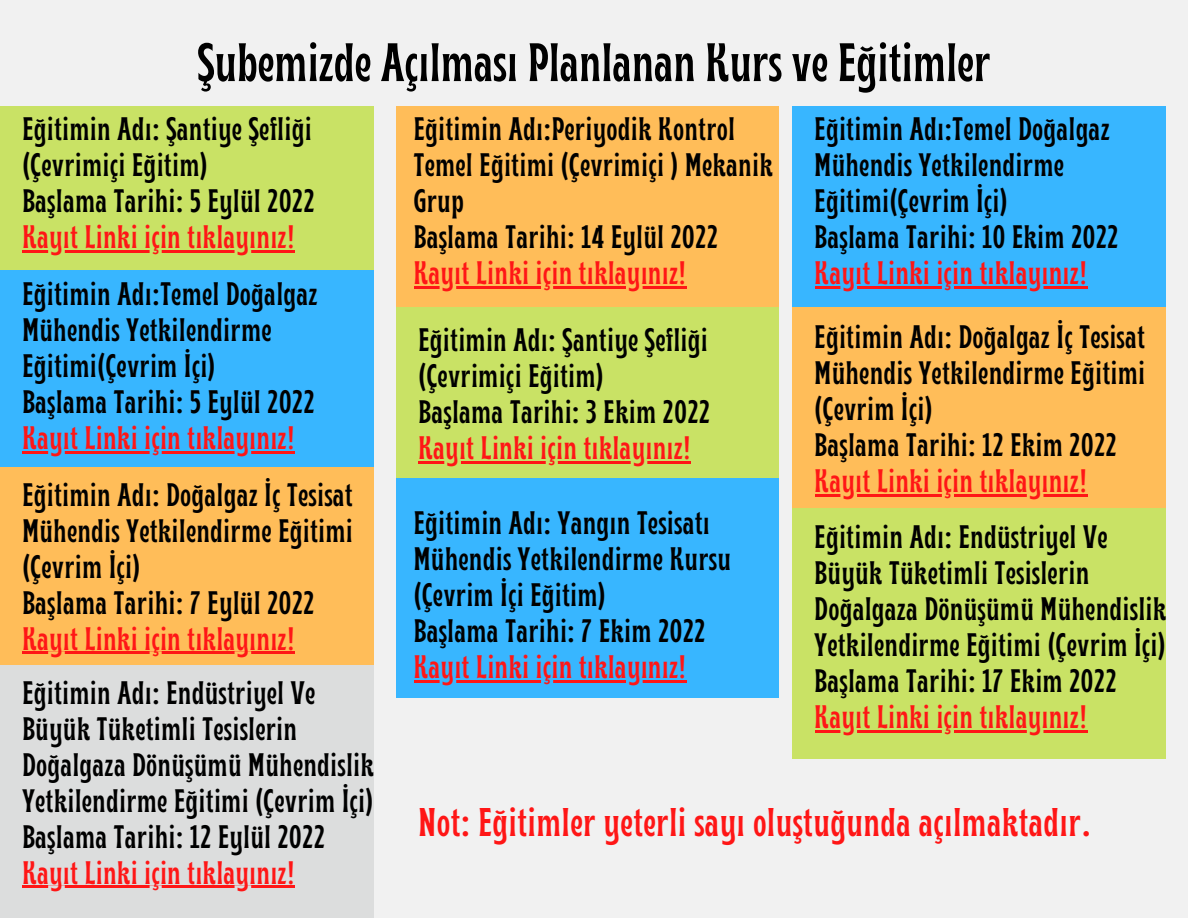
<style>
.page{position:relative;width:1188px;height:918px;background:#f1f1f1}
.page>*{position:absolute;margin:0;border:0;box-sizing:border-box;transform-origin:0 0}
.t1{font:700 condensed 54px "Brice";letter-spacing:.01em;color:#000}
.t2{font:700 condensed 40.05px "Brice";letter-spacing:.025em;color:#ff1616}
.t3{font:700 condensed 32.55px/36px "Brice";letter-spacing:.025em;color:#000}
.t4{font:700 condensed 32.55px "Brice";letter-spacing:.025em;color:#ff1616}
</style>
<div class="page">
<div style="left:0;top:106px;width:373px;height:163px;background:#c9e265"></div>
<div style="left:396px;top:106px;width:382px;height:202px;background:#ffbd59"></div>
<div style="left:792px;top:106px;width:373px;height:202px;background:#38b6ff"></div>
<div style="left:792px;top:307px;width:373px;height:202px;background:#ffbd59"></div>
<div style="left:792px;top:508px;width:374px;height:251px;background:#c9e265"></div>
<div style="left:396px;top:307px;width:382px;height:171px;background:#c9e265"></div>
<div style="left:396px;top:478px;width:382px;height:220px;background:#38b6ff"></div>
<div style="left:0;top:270px;width:373px;height:197px;background:#38b6ff"></div>
<div style="left:0;top:467px;width:373px;height:198px;background:#ffbd59"></div>
<div style="left:0;top:665px;width:373px;height:253px;background:#dcdddd"></div>
<hr style="left:22px;top:251px;width:273px;height:2px;background:#ff1616">
<hr style="left:22px;top:886px;width:273px;height:2px;background:#ff1616">
<hr style="left:414px;top:681px;width:273px;height:2px;background:#ff1616">
<hr style="left:22px;top:451px;width:273px;height:2px;background:#ff1616">
<hr style="left:414px;top:287px;width:273px;height:2px;background:#ff1616">
<hr style="left:815px;top:287px;width:272px;height:2px;background:#ff1616">
<hr style="left:22px;top:652px;width:273px;height:2px;background:#ff1616">
<hr style="left:418px;top:462px;width:273px;height:2px;background:#ff1616">
<hr style="left:815px;top:494px;width:272px;height:2px;background:#ff1616">
<hr style="left:815px;top:730px;width:272px;height:2px;background:#ff1616">
<h1 class="t1" style="left:198px;top:41px;width:794px">Şubemizde Açılması Planlanan Kurs ve Eğitimler</h1>
<p class="t3" style="left:22px;top:114px;width:294px">Eğitimin Adı: Şantiye Şefliği (Çevrimiçi Eğitim)<br>Başlama Tarihi: 5 Eylül 2022</p>
<p class="t4" style="left:22px;top:224px;width:274px">Kayıt Linki için tıklayınız!</p>
<p class="t3" style="left:414px;top:114px;width:360px">Eğitimin Adı:Periyodik Kontrol<br>Temel Eğitimi (Çevrimiçi ) Mekanik<br>Grup<br>Başlama Tarihi: 14 Eylül 2022</p>
<p class="t4" style="left:414px;top:260px;width:274px">Kayıt Linki için tıklayınız!</p>
<p class="t3" style="left:815px;top:114px;width:305px">Eğitimin Adı:Temel Doğalgaz<br>Mühendis Yetkilendirme<br>Eğitimi(Çevrim İçi)<br>Başlama Tarihi: 10 Ekim 2022</p>
<p class="t4" style="left:815px;top:260px;width:274px">Kayıt Linki için tıklayınız!</p>
<p class="t3" style="left:22px;top:279px;width:297px">Eğitimin Adı:Temel Doğalgaz<br>Mühendis Yetkilendirme<br>Eğitimi(Çevrim İçi)<br>Başlama Tarihi: 5 Eylül 2022</p>
<p class="t4" style="left:22px;top:424px;width:274px">Kayıt Linki için tıklayınız!</p>
<p class="t3" style="left:815px;top:322px;width:332px">Eğitimin Adı: Doğalgaz İç Tesisat<br>Mühendis Yetkilendirme Eğitimi (Çevrim İçi)<br>Başlama Tarihi: 12 Ekim 2022</p>
<p class="t4" style="left:815px;top:467px;width:274px">Kayıt Linki için tıklayınız!</p>
<p class="t3" style="left:815px;top:522px;width:353px">Eğitimin Adı: Endüstriyel Ve<br>Büyük Tüketimli Tesislerin<br>Doğalgaza Dönüşümü Mühendislik<br>Yetkilendirme Eğitimi (Çevrim İçi)<br>Başlama Tarihi: 17 Ekim 2022</p>
<p class="t4" style="left:815px;top:703px;width:274px">Kayıt Linki için tıklayınız!</p>
<p class="t3" style="left:418px;top:325px;width:293px">Eğitimin Adı: Şantiye Şefliği (Çevrimiçi Eğitim)<br>Başlama Tarihi: 3 Ekim 2022</p>
<p class="t4" style="left:418px;top:435px;width:274px">Kayıt Linki için tıklayınız!</p>
<p class="t3" style="left:22px;top:479px;width:332px">Eğitimin Adı: Doğalgaz İç Tesisat<br>Mühendis Yetkilendirme Eğitimi (Çevrim İçi)<br>Başlama Tarihi: 7 Eylül 2022</p>
<p class="t4" style="left:22px;top:625px;width:274px">Kayıt Linki için tıklayınız!</p>
<p class="t3" style="left:414px;top:508px;width:319px">Eğitimin Adı: Yangın Tesisatı<br>Mühendis Yetkilendirme Kursu (Çevrim İçi Eğitim)<br>Başlama Tarihi: 7 Ekim 2022</p>
<p class="t4" style="left:414px;top:654px;width:274px">Kayıt Linki için tıklayınız!</p>
<p class="t3" style="left:22px;top:677px;width:353px">Eğitimin Adı: Endüstriyel Ve<br>Büyük Tüketimli Tesislerin<br>Doğalgaza Dönüşümü Mühendislik<br>Yetkilendirme Eğitimi (Çevrim İçi)<br>Başlama Tarihi: 12 Eylül 2022</p>
<p class="t4" style="left:22px;top:859px;width:274px">Kayıt Linki için tıklayınız!</p>
<p class="t2" style="left:418px;top:806px;width:674px">Not: Eğitimler yeterli sayı oluştuğunda açılmaktadır.</p>
</div>
